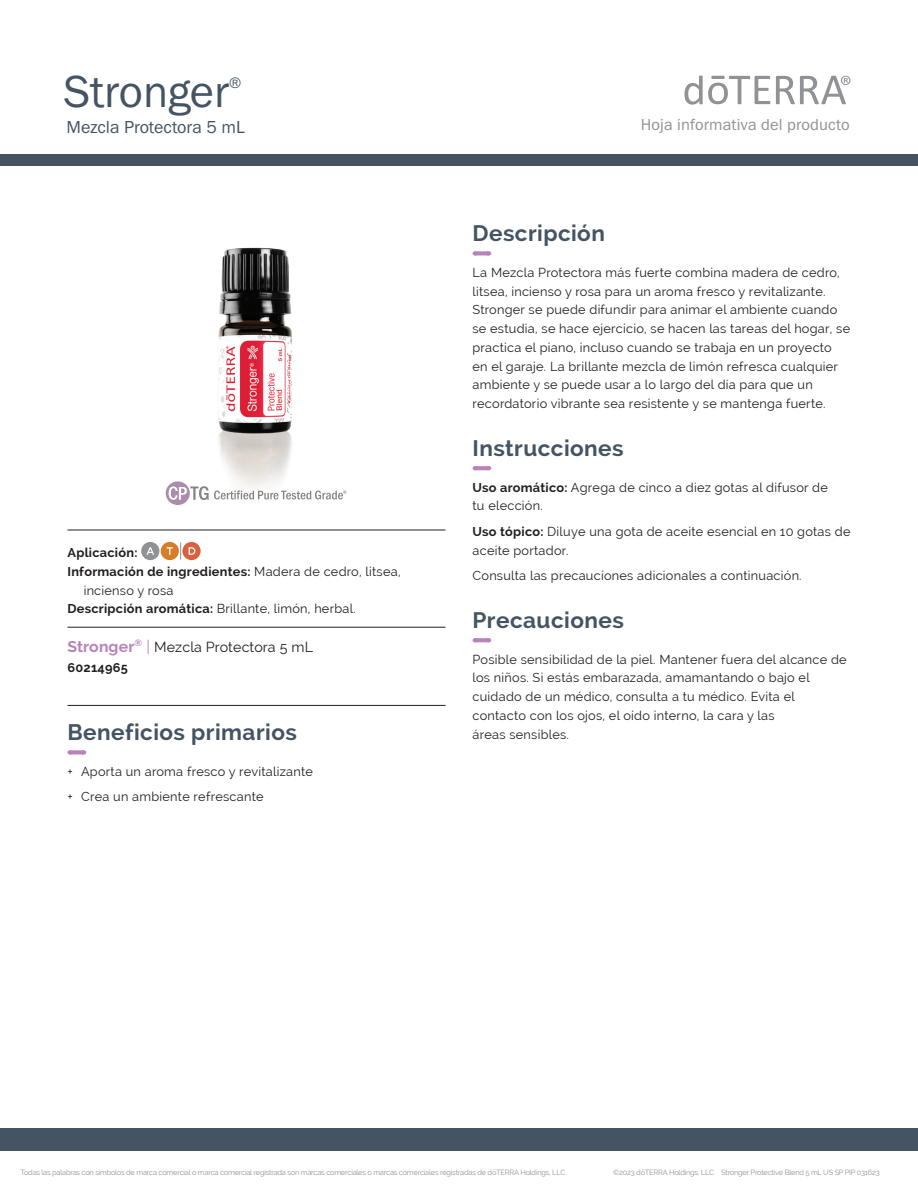
<style>
.page{position:relative;width:918px;height:1188px;background:#fff}
.page>*{position:absolute;margin:0;border:0;box-sizing:border-box;transform-origin:0 0}
.t1{font:46.5px "Franklin Gothic URW Boo";letter-spacing:-.005em;color:#445463}
.t2{font:700 22.5px "Raleway";letter-spacing:.02em;color:#445463}
.t3{font:18px "Franklin Gothic URW Boo";color:#445463}
.t4{font:16.5px "Franklin Gothic URW Boo";letter-spacing:.01em;color:#919295}
.t5{font:15.75px "Franklin Gothic URW Boo";color:#445463}
.t6{font:14.25px "Raleway";letter-spacing:.01em;color:#231f20}
.t7{font:12.75px/18.8px "Raleway";letter-spacing:.02em;color:#231f20}
.t8{font:700 12.75px "Raleway";letter-spacing:.02em;color:#231f20}
.t9{font:7.35px "Raleway";letter-spacing:-.03em;color:#919295}
.s1{font-weight:400}
.s2{font-weight:700}
.s3{font-weight:700;font-size:15.75px;color:#b783ba}
.s4{font-size:15.75px;color:#b783ba}
</style>
<div class="page">
<div style="left:0;top:155px;width:918px;height:11px;background:#445463"></div>
<div style="left:0;top:1128px;width:918px;height:23px;background:#445463"></div>
<svg style="left:776px;top:76px;width:74px;height:28px"></svg>
<svg style="left:684px;top:76px;width:86px;height:29px"></svg>
<svg style="left:166px;top:481px;width:180px;height:24px"></svg>
<svg style="left:475px;top:251px;width:14px;height:4px"></svg>
<svg style="left:475px;top:466px;width:14px;height:4px"></svg>
<svg style="left:475px;top:638px;width:14px;height:4px"></svg>
<hr style="left:68px;top:530px;width:378px;height:1px;background:#231f20">
<hr style="left:68px;top:627px;width:378px;height:1px;background:#231f20">
<hr style="left:68px;top:705px;width:378px;height:1px;background:#231f20">
<svg style="left:70px;top:750px;width:14px;height:4px"></svg>
<svg style="left:180px;top:542px;width:1px;height:18px"></svg>
<div style="left:141px;top:542px;width:18px;height:18px;background:#919295;border-radius:50%"></div>
<svg style="left:146px;top:547px;width:8px;height:8px"></svg>
<div style="left:161px;top:542px;width:18px;height:18px;background:#d77c29;border-radius:50%"></div>
<svg style="left:167px;top:547px;width:6px;height:8px"></svg>
<svg style="left:182px;top:542px;width:19px;height:18px"></svg>
<svg style="left:189px;top:547px;width:6px;height:8px"></svg>
<img style="left:206px;top:247px;width:97px;height:258px">
<h1 class="t1" style="left:64px;top:63px;width:167px">Stronger</h1>
<p class="t5" style="left:229px;top:73px;width:14px">®</p>
<h3 class="t3" style="left:66px;top:116px;width:180px">Mezcla Protectora 5 mL</h3>
<p class="t8" style="left:68px;top:545px;width:71px">Aplicación:</p>
<p class="t8" style="left:68px;top:564px;width:335px">Información de ingredientes: <span class="s1">Madera de cedro, litsea,</span></p>
<p class="t7" style="left:84px;top:581px;width:91px">incienso y rosa</p>
<p class="t7" style="left:68px;top:600px;width:290px"><span class="s2">Descripción aromática:</span> Brillante, limón, herbal.</p>
<p class="t6" style="left:68px;top:638px;width:247px"><span class="s3">Stronger</span><sup>®</sup> <span class="s4">|</span> Mezcla Protectora 5 mL</p>
<p class="t8" style="left:68px;top:660px;width:62px">60214965</p>
<h2 class="t2" style="left:68px;top:719px;width:231px">Beneficios primarios</h2>
<p class="t7" style="left:68px;top:759px;width:247px;line-height:25.5px">+ Aporta un aroma fresco y revitalizante + Crea un ambiente refrescante</p>
<p class="t4" style="left:641px;top:114px;width:211px">Hoja informativa del producto</p>
<h2 class="t2" style="left:472px;top:220px;width:134px">Descripción</h2>
<p class="t7" style="left:472px;top:263px;width:379px">La Mezcla Protectora más fuerte combina madera de cedro, litsea, incienso y rosa para un aroma fresco y revitalizante.<br>Stronger se puede difundir para animar el ambiente cuando se estudia, se hace ejercicio, se hacen las tareas del hogar, se practica el piano, incluso cuando se trabaja en un proyecto<br>en el garaje. La brillante mezcla de limón refresca cualquier ambiente y se puede usar a lo largo del día para que un recordatorio vibrante sea resistente y se mantenga fuerte.</p>
<h2 class="t2" style="left:472px;top:435px;width:153px">Instrucciones</h2>
<p class="t7" style="left:472px;top:478px;width:357px"><span class="s2">Uso aromático:</span> Agrega de cinco a diez gotas al difusor de tu elección.</p>
<p class="t7" style="left:472px;top:522px;width:380px"><span class="s2">Uso tópico:</span> Diluye una gota de aceite esencial en 10 gotas de aceite portador.</p>
<p class="t7" style="left:472px;top:566px;width:331px">Consulta las precauciones adicionales a continuación.</p>
<h2 class="t2" style="left:472px;top:607px;width:153px">Precauciones</h2>
<p class="t7" style="left:472px;top:650px;width:376px">Posible sensibilidad de la piel. Mantener fuera del alcance de los niños. Si estás embarazada, amamantando o bajo el cuidado de un médico, consulta a tu médico. Evita el contacto con los ojos, el oído interno, la cara y las<br>áreas sensibles.</p>
<p class="t9" style="left:21px;top:1168px;width:547px">Todas las palabras con símbolos de marca comercial o marca comercial registrada son marcas comerciales o marcas comerciales registradas de dōTERRA Holdings, LLC</p>
<p class="t9" style="left:613px;top:1168px;width:268px">©2023 dōTERRA Holdings, LLC Stronger Protective Blend 5 mL US SP PIP 031623</p>
</div>
